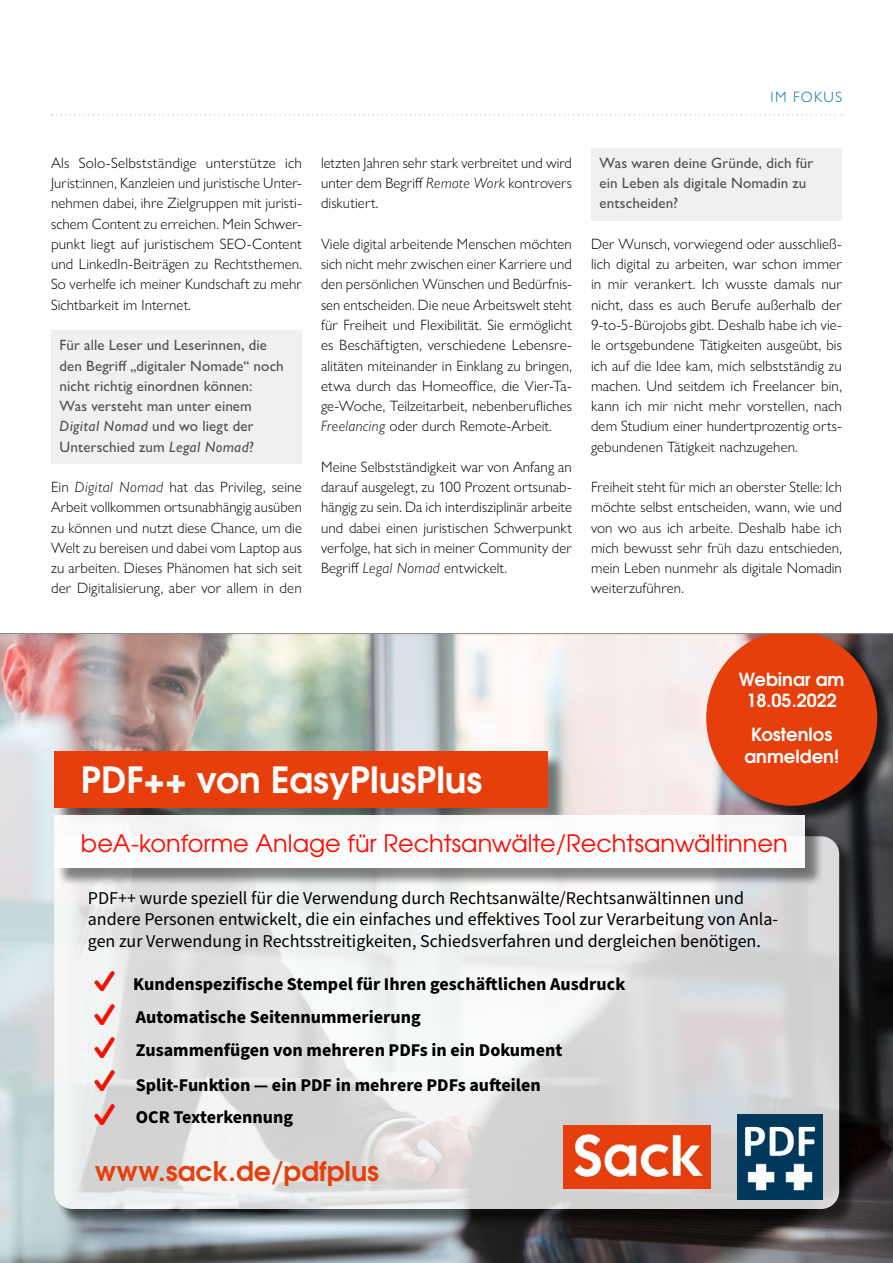
<style>
.page{position:relative;width:893px;height:1263px;background:#fff}
.page>*{position:absolute;margin:0;border:0;box-sizing:border-box;transform-origin:0 0}
.t1{font:700 36px "Te X Gyre Adventor";color:#fff}
.t2{font:700 27px "Te X Gyre Adventor";color:#e73f0c}
.t3{font:24px "Te X Gyre Adventor";color:#ff0b00}
.t4{font:18px/21.6px "Source Sans Pro";color:#000}
.t5{font:700 18px/32.8px "Source Sans Pro";color:#000}
.t6{font:700 18px/21.6px "Te X Gyre Adventor";color:#fff;text-align:center}
.t7{font:300 15px/20.2px "Gill Sans Nova";letter-spacing:.005em;color:#000;text-align:justify}
.t8{font:500 15px/20.2px "Gill Sans Nova";letter-spacing:.005em;color:#515150}
.t9{font:300 15px "Gill Sans Nova";color:#006fb5}
.s1{font-style:italic}
</style>
<div class="page">
<svg style="left:52px;top:114px;width:790px;height:2px"></svg>
<img style="left:0;top:634px;width:893px;height:629px">
<div style="left:708px;top:634px;width:185px;height:190px;background:#000;opacity:.75"></div>
<svg style="left:706px;top:634px;width:171px;height:172px;background:#d24c24"></svg>
<div style="left:56px;top:838px;width:802px;height:390px;background:#000;opacity:.75"></div>
<svg style="left:54px;top:836px;width:785px;height:373px"></svg>
<img style="left:737px;top:1114px;width:85px;height:86px">
<div style="left:56px;top:754px;width:510px;height:72px;background:#000;opacity:.5"></div>
<div style="left:54px;top:751px;width:493px;height:57px;background:#e73f0c"></div>
<div style="left:56px;top:818px;width:768px;height:69px;background:#000;opacity:.5"></div>
<div style="left:54px;top:815px;width:751px;height:53px;background:#fff"></div>
<img style="left:95px;top:971px;width:20px;height:20px">
<img style="left:95px;top:1004px;width:20px;height:20px">
<img style="left:95px;top:1037px;width:20px;height:20px">
<img style="left:95px;top:1071px;width:20px;height:20px">
<img style="left:95px;top:1104px;width:20px;height:20px">
<img style="left:563px;top:1125px;width:147px;height:63px">
<div style="left:51px;top:331px;width:251px;height:133px;background:#f0f0f0"></div>
<div style="left:591px;top:149px;width:251px;height:72px;background:#f0f0f0"></div>
<hr style="left:0;top:633px;width:893px;height:1px;background:#878786">
<p class="t9" style="left:771px;top:88px;width:42px">Im Fokus</p>
<p class="t7" style="left:51px;top:153px;width:252px">Als Solo-Selbstständige unterstütze ich Jurist:innen, Kanzleien und juristische Unter&shy;nehmen dabei, ihre Zielgruppen mit juristi&shy;schem Content zu erreichen. Mein Schwer&shy;punkt liegt auf juristischem SEO-Content und LinkedIn-Beiträgen zu Rechtsthemen.<br>So verhelfe ich meiner Kundschaft zu mehr Sichtbarkeit im Internet.</p>
<p class="t8" style="left:60px;top:335px;width:226px">Für alle Leser und Leserinnen, die den Begriff „digitaler Nomade“ noch nicht richtig einordnen können:<br>Was versteht man unter einem<br><span class="s1">Digital Nomad</span> und wo liegt der<br>Unterschied zum <span class="s1">Legal Nomad</span>?</p>
<p class="t7" style="left:51px;top:477px;width:252px">Ein <span class="s1">Digital Nomad</span> hat das Privileg, seine Arbeit vollkommen ortsunabhängig ausüben zu können und nutzt diese Chance, um die Welt zu bereisen und dabei vom Laptop aus zu arbeiten. Dieses Phänomen hat sich seit der Digitalisierung, aber vor allem in den</p>
<p class="t7" style="left:321px;top:153px;width:252px">letzten Jahren sehr stark verbreitet und wird unter dem Begriff <span class="s1">Remote Work</span> kontrovers diskutiert.</p>
<p class="t7" style="left:321px;top:234px;width:252px">Viele digital arbeitende Menschen möchten sich nicht mehr zwischen einer Karriere und den persönlichen Wünschen und Bedürfnis&shy;sen entscheiden. Die neue Arbeitswelt steht für Freiheit und Flexibilität. Sie ermöglicht es Beschäftigten, verschiedene Lebensre&shy;alitäten miteinander in Einklang zu bringen, etwa durch das Homeoffice, die Vier-Ta&shy;ge-Woche, Teilzeitarbeit, nebenberufliches <span class="s1">Freelancing</span> oder durch Remote-Arbeit.</p>
<p class="t7" style="left:321px;top:456px;width:252px">Meine Selbstständigkeit war von Anfang an darauf ausgelegt, zu 100 Prozent ortsunab&shy;hängig zu sein. Da ich interdisziplinär arbeite und dabei einen juristischen Schwerpunkt verfolge, hat sich in meiner Community der Begriff <span class="s1">Legal Nomad</span> entwickelt.</p>
<p class="t8" style="left:600px;top:153px;width:215px">Was waren deine Gründe, dich für ein Leben als digitale Nomadin zu entscheiden?</p>
<p class="t7" style="left:591px;top:234px;width:252px">Der Wunsch, vorwiegend oder ausschließ&shy;lich digital zu arbeiten, war schon immer in mir verankert. Ich wusste damals nur nicht, dass es auch Berufe außerhalb der 9-to-5-Bürojobs gibt. Deshalb habe ich vie&shy;le ortsgebundene Tätigkeiten ausgeübt, bis ich auf die Idee kam, mich selbstständig zu machen. Und seitdem ich Freelancer bin, kann ich mir nicht mehr vorstellen, nach dem Studium einer hundertprozentig orts&shy;gebundenen Tätigkeit nachzugehen.</p>
<p class="t7" style="left:591px;top:477px;width:252px">Freiheit steht für mich an oberster Stelle: Ich möchte selbst entscheiden, wann, wie und von wo aus ich arbeite. Deshalb habe ich mich bewusst sehr früh dazu entschieden, mein Leben nunmehr als digitale Nomadin weiterzuführen.</p>
<p class="t6" style="left:739px;top:666px;width:107px">Webinar am<br>18.05.2022</p>
<p class="t6" style="left:744px;top:722px;width:96px">Kostenlos anmelden!</p>
<h1 class="t1" style="left:81px;top:748px;width:403px">PDF++ von EasyPlusPlus</h1>
<h3 class="t3" style="left:81px;top:824px;width:708px">beA-konforme Anlage für Rechtsanwälte/Rechtsanwältinnen</h3>
<p class="t4" style="left:88px;top:887px;width:692px">PDF++ wurde speziell für die Verwendung durch Rechtsanwälte/Rechtsanwältinnen und andere Personen entwickelt, die ein einfaches und effektives Tool zur Verarbeitung von Anla&shy;gen zur Verwendung in Rechtsstreitigkeiten, Schiedsverfahren und dergleichen benötigen.</p>
<p class="t5" style="left:133px;top:968px;width:494px">Kundenspezifische Stempel für Ihren geschäftlichen Ausdruck<br>Automatische Seitennummerierung<br>Zusammenfügen von mehreren PDFs in ein Dokument</p>
<p class="t5" style="left:136px;top:1069px;width:406px">Split-Funktion — ein PDF in mehrere PDFs aufteilen<br>OCR Texterkennung</p>
<h2 class="t2" style="left:95px;top:1147px;width:286px">www.sack.de/pdfplus</h2>
</div>
